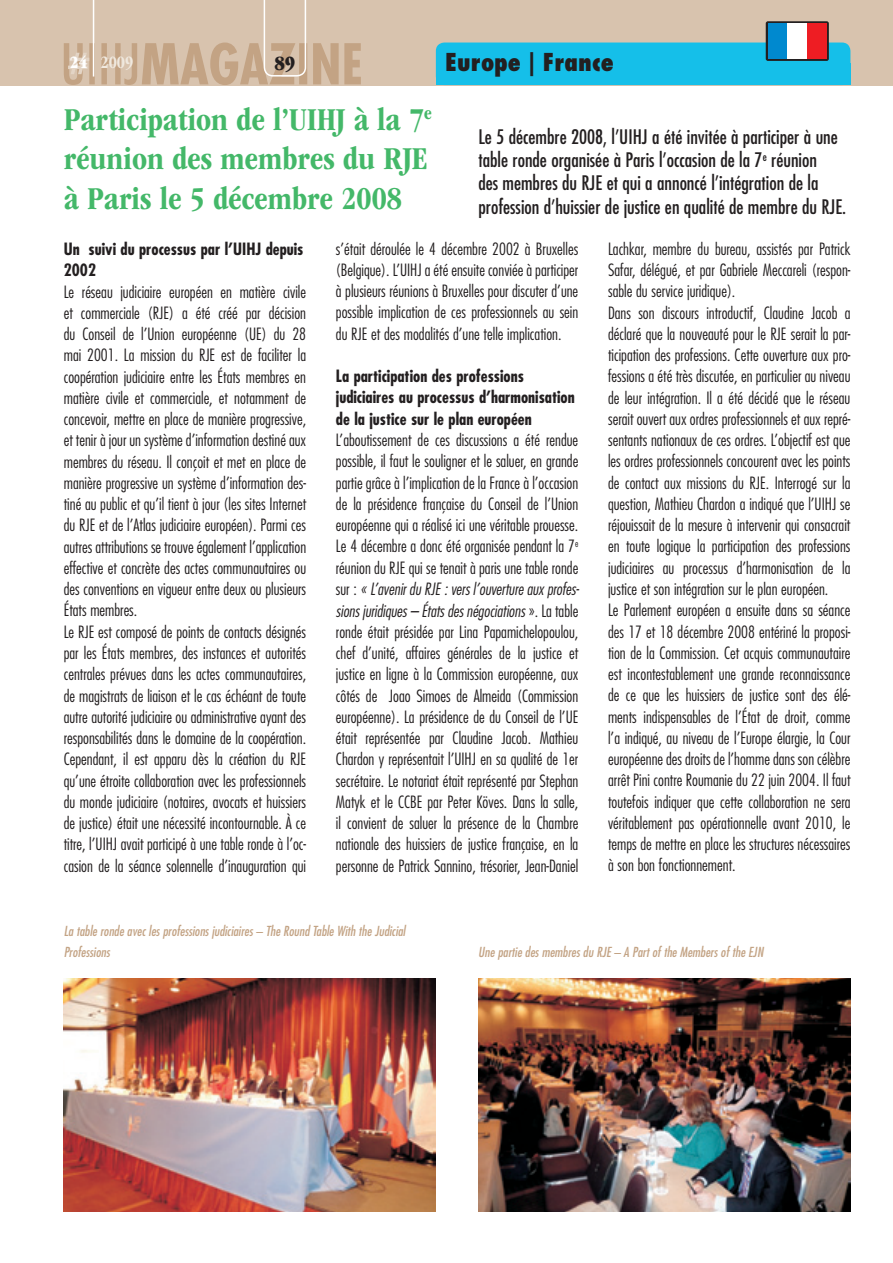
<style>
.page{position:relative;width:893px;height:1263px;background:#fff}
.page>*{position:absolute;margin:0;border:0;box-sizing:border-box;transform-origin:0 0}
.t1{font:700 condensed 33px/39.6px "ITC Garamond Std";color:#44b869}
.t2{font:800 condensed 24px "Futura Std";color:#231f20}
.t3{font:21px "ITC Garamond Std Ult Cond";color:#231f20}
.t4{font:condensed 19.5px/23.4px "Futura Std";color:#231f20}
.t5{font:700 condensed 18px "ITC Garamond Std";color:#f0e9df}
.t6{font:300 condensed 16.5px/21.3px "Futura Std";color:#231f20}
.t7{font:700 condensed 16.5px/21.3px "Futura Std";color:#231f20}
.t8{font:italic condensed 13.5px/21.3px "Futura Std";color:#c3a384}
.s1{font-family:"ITC Garamond Std Ult Cond";font-weight:400;font-stretch:normal;color:#fff}
.s2{font-style:italic}
</style>
<div class="page">
<div style="left:0;top:0;width:893px;height:85px;background:#d8c3ae"></div>
<svg style="left:64px;top:0;width:297px;height:85px"></svg>
<div style="left:436px;top:43px;width:414px;height:42px;background:#15bfe9;border-radius:9px"></div>
<div style="left:766px;top:21px;width:63px;height:40px;background:#231f20;border-radius:2px"></div>
<div style="left:768px;top:23px;width:19px;height:36px;background:#0089cf"></div>
<div style="left:787px;top:23px;width:20px;height:36px;background:#fff"></div>
<div style="left:807px;top:23px;width:20px;height:36px;background:#ee1d23"></div>
<img style="left:64px;top:978px;width:372px;height:234px">
<img style="left:478px;top:978px;width:372px;height:234px">
<p class="t5" style="left:70px;top:52px;width:65px"><span class="s1">24</span> 2009</p>
<p class="t3" style="left:274px;top:51px;width:22px">89</p>
<h2 class="t2" style="left:445px;top:47px;width:170px">Europe | France</h2>
<h1 class="t1" style="left:64px;top:99px;width:370px">Participation de l’UIHJ à la 7<sup>e </sup>réunion des membres du RJE à Paris le 5 décembre 2008</h1>
<p class="t4" style="left:478px;top:125px;width:369px">Le 5 décembre 2008, l’UIHJ a été invitée à participer à une table ronde organisée à Paris l’occasion de la 7<sup>e</sup> réunion<br>des membres du RJE et qui a annoncé l’intégration de la profession d’huissier de justice en qualité de membre du RJE.</p>
<p class="t7" style="left:64px;top:238px;width:241px">Un suivi du processus par l’UIHJ depuis<br>2002</p>
<p class="t6" style="left:64px;top:281px;width:244px">Le réseau judiciaire européen en matière civile et commerciale (RJE) a été créé par décision du Conseil de l’Union européenne (UE) du 28 mai 2001. La mission du RJE est de faciliter la coopération judiciaire entre les États membres en matière civile et commerciale, et notamment de concevoir, mettre en place de manière progressive, et tenir à jour un système d’information destiné aux membres du réseau. Il conçoit et met en place de manière progressive un système d’information des&shy;tiné au public et qu’il tient à jour (les sites Internet du RJE et de l’Atlas judiciaire européen). Parmi ces autres attributions se trouve également l’application effective et concrète des actes communautaires ou des conventions en vigueur entre deux ou plusieurs États membres.<br>Le RJE est composé de points de contacts désignés par les États membres, des instances et autorités centrales prévues dans les actes communautaires, de magistrats de liaison et le cas échéant de toute autre autorité judiciaire ou administrative ayant des responsabilités dans le domaine de la coopération.<br>Cependant, il est apparu dès la création du RJE qu’une étroite collaboration avec les professionnels du monde judiciaire (notaires, avocats et huissiers de justice) était une nécessité incontournable. À ce titre, l’UIHJ avait participé à une table ronde à l’oc&shy;casion de la séance solennelle d’inauguration qui</p>
<p class="t6" style="left:336px;top:238px;width:244px;text-align:justify">s’était déroulée le 4 décembre 2002 à Bruxelles (Belgique). L’UIHJ a été ensuite conviée à participer à plusieurs réunions à Bruxelles pour discuter d’une possible implication de ces professionnels au sein du RJE et des modalités d’une telle implication.</p>
<p class="t7" style="left:336px;top:366px;width:240px">La participation des professions judiciaires au processus d’harmonisation de la justice sur le plan européen</p>
<p class="t6" style="left:336px;top:429px;width:245px;text-align:justify">L’aboutissement de ces discussions a été rendue possible, il faut le souligner et le saluer, en grande partie grâce à l’implication de la France à l’occasion de la présidence française du Conseil de l’Union européenne qui a réalisé ici une véritable prouesse.<br>Le 4 décembre a donc été organisée pendant la 7<sup>e </sup>réunion du RJE qui se tenait à paris une table ronde sur : <span class="s2">« L’avenir du RJE : vers l’ouverture aux profes&shy;sions juridiques – États des négociations</span> ». La table ronde était présidée par Lina Papamichelopoulou, chef d’unité, affaires générales de la justice et justice en ligne à la Commission européenne, aux côtés de Joao Simoes de Almeida (Commission européenne). La présidence de du Conseil de l’UE était représentée par Claudine Jacob. Mathieu Chardon y représentait l’UIHJ en sa qualité de 1er secrétaire. Le notariat était représenté par Stephan Matyk et le CCBE par Peter Köves. Dans la salle, il convient de saluer la présence de la Chambre nationale des huissiers de justice française, en la personne de Patrick Sannino, trésorier, Jean-Daniel</p>
<p class="t6" style="left:608px;top:238px;width:244px">Lachkar, membre du bureau, assistés par Patrick Safar, délégué, et par Gabriele Meccareli (respon&shy;sable du service juridique).<br>Dans son discours introductif, Claudine Jacob a déclaré que la nouveauté pour le RJE serait la par&shy;ticipation des professions. Cette ouverture aux pro&shy;fessions a été très discutée, en particulier au niveau de leur intégration. Il a été décidé que le réseau serait ouvert aux ordres professionnels et aux repré&shy;sentants nationaux de ces ordres. L’objectif est que les ordres professionnels concourent avec les points de contact aux missions du RJE. Interrogé sur la question, Mathieu Chardon a indiqué que l’UIHJ se réjouissait de la mesure à intervenir qui consacrait en toute logique la participation des professions judiciaires au processus d’harmonisation de la justice et son intégration sur le plan européen.<br>Le Parlement européen a ensuite dans sa séance des 17 et 18 décembre 2008 entériné la proposi&shy;tion de la Commission. Cet acquis communautaire est incontestablement une grande reconnaissance de ce que les huissiers de justice sont des élé&shy;ments indispensables de l’État de droit, comme l’a indiqué, au niveau de l’Europe élargie, la Cour européenne des droits de l’homme dans son célèbre arrêt Pini contre Roumanie du 22 juin 2004. Il faut toutefois indiquer que cette collaboration ne sera véritablement pas opérationnelle avant 2010, le temps de mettre en place les structures nécessaires à son bon fonctionnement.</p>
<p class="t8" style="left:64px;top:920px;width:343px">La table ronde avec les professions judiciaires – The Round Table With the Judicial<br>Professions</p>
<p class="t8" style="left:478px;top:941px;width:287px">Une partie des membres du RJE – A Part of the Members of the EJN</p>
</div>
